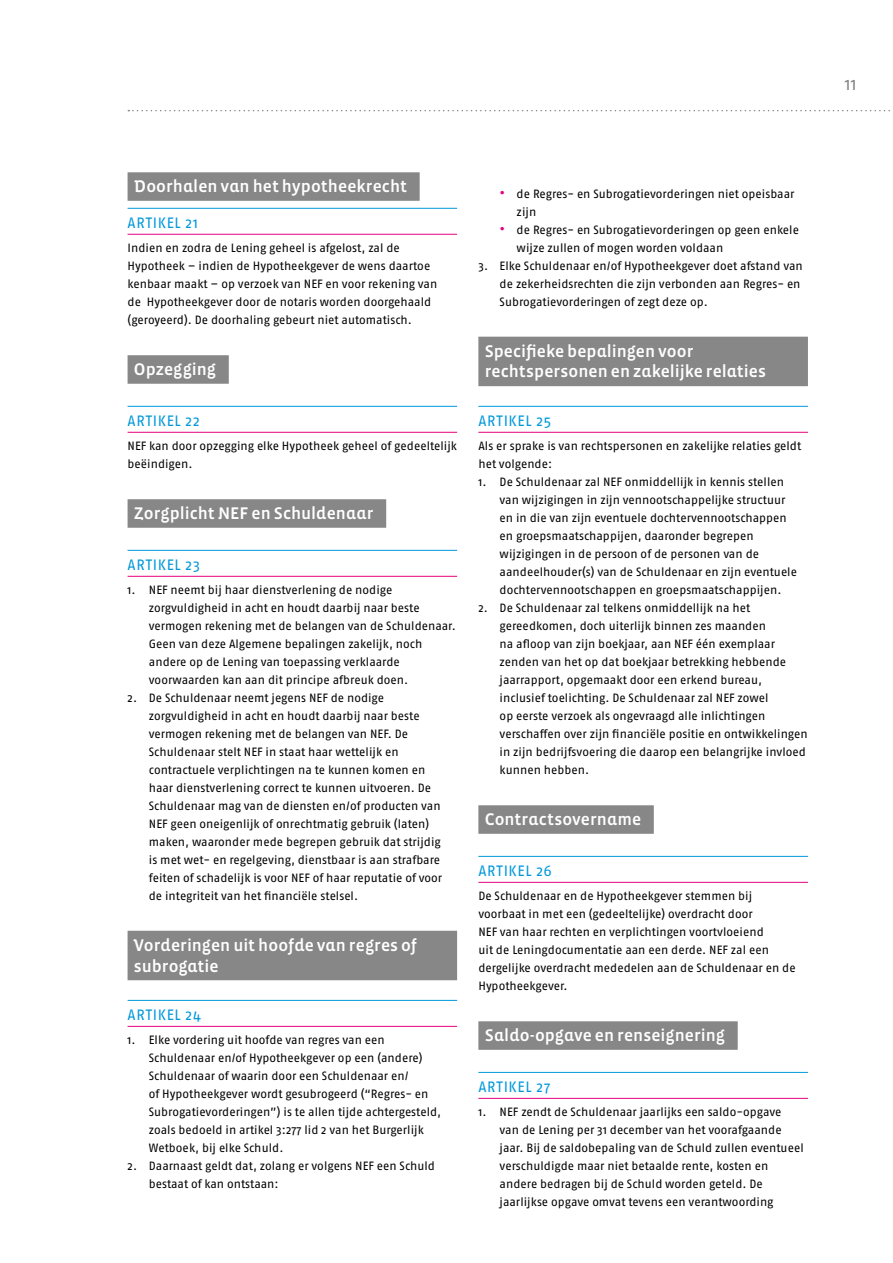
<style>
.page{position:relative;width:893px;height:1263px;background:#fff}
.page>*{position:absolute;margin:0;border:0;box-sizing:border-box;transform-origin:0 0}
.t1{font:18px "Fago No";color:#878787}
.t2{font:17.25px/20.7px "Vista Sans Alt Med";letter-spacing:.005em;color:#fff}
.t3{font:15px "Fago No";letter-spacing:.05em;color:#0098da}
.t4{font:12px/18px "Fago No";color:#000}
.s1{font-weight:700;font-size:14.25px;color:#e6007d}
</style>
<div class="page">
<svg style="left:128px;top:110px;width:762px;height:1px"></svg>
<div style="left:128px;top:172px;width:292px;height:29px;background:#878787"></div>
<hr style="left:128px;top:208px;width:329px;height:1px;background:#0098da">
<hr style="left:128px;top:234px;width:329px;height:1px;background:#e6007d">
<div style="left:128px;top:355px;width:101px;height:29px;background:#878787"></div>
<hr style="left:128px;top:406px;width:329px;height:1px;background:#0098da">
<hr style="left:128px;top:432px;width:329px;height:1px;background:#e6007d">
<div style="left:128px;top:499px;width:258px;height:29px;background:#878787"></div>
<hr style="left:128px;top:550px;width:329px;height:1px;background:#0098da">
<hr style="left:128px;top:576px;width:329px;height:1px;background:#e6007d">
<div style="left:128px;top:931px;width:329px;height:49px;background:#878787"></div>
<hr style="left:128px;top:1000px;width:329px;height:1px;background:#0098da">
<hr style="left:128px;top:1026px;width:329px;height:1px;background:#e6007d">
<div style="left:478px;top:337px;width:330px;height:49px;background:#878787"></div>
<hr style="left:478px;top:406px;width:330px;height:1px;background:#0098da">
<hr style="left:478px;top:432px;width:330px;height:1px;background:#e6007d">
<div style="left:478px;top:805px;width:176px;height:29px;background:#878787"></div>
<hr style="left:478px;top:856px;width:330px;height:1px;background:#0098da">
<hr style="left:478px;top:882px;width:330px;height:1px;background:#e6007d">
<div style="left:478px;top:1021px;width:260px;height:29px;background:#878787"></div>
<hr style="left:478px;top:1072px;width:330px;height:1px;background:#0098da">
<hr style="left:478px;top:1098px;width:330px;height:1px;background:#e6007d">
<h2 class="t2" style="left:134px;top:176px;width:275px">Doorhalen van het hypotheekrecht</h2>
<p class="t3" style="left:128px;top:214px;width:72px">ARTIKEL 21</p>
<p class="t4" style="left:128px;top:239px;width:311px">Indien en zodra de Lening geheel is afgelost, zal de Hypotheek – indien de Hypotheekgever de wens daartoe kenbaar maakt – op verzoek van NEF en voor rekening van de Hypotheekgever door de notaris worden doorgehaald (geroyeerd). De doorhaling gebeurt niet automatisch.</p>
<h2 class="t2" style="left:134px;top:359px;width:84px">Opzegging</h2>
<p class="t3" style="left:128px;top:412px;width:74px">ARTIKEL 22</p>
<p class="t4" style="left:128px;top:437px;width:331px">NEF kan door opzegging elke Hypotheek geheel of gedeeltelijk beëindigen.</p>
<h2 class="t2" style="left:134px;top:503px;width:241px">Zorgplicht NEF en Schuldenaar</h2>
<p class="t3" style="left:128px;top:556px;width:74px">ARTIKEL 23</p>
<p class="t4" style="left:149px;top:581px;width:309px;text-indent:-21px">1. NEF neemt bij haar dienstverlening de nodige zorgvuldigheid in acht en houdt daarbij naar beste vermogen rekening met de belangen van de Schuldenaar.<br>Geen van deze Algemene bepalingen zakelijk, noch andere op de Lening van toepassing verklaarde voorwaarden kan aan dit principe afbreuk doen.</p>
<p class="t4" style="left:149px;top:689px;width:295px;text-indent:-21px">2. De Schuldenaar neemt jegens NEF de nodige zorgvuldigheid in acht en houdt daarbij naar beste vermogen rekening met de belangen van NEF. De Schuldenaar stelt NEF in staat haar wettelijk en contractuele verplichtingen na te kunnen komen en haar dienstverlening correct te kunnen uitvoeren. De Schuldenaar mag van de diensten en/of producten van NEF geen oneigenlijk of onrechtmatig gebruik (laten) maken, waaronder mede begrepen gebruik dat strijdig is met wet- en regelgeving, dienstbaar is aan strafbare feiten of schadelijk is voor NEF of haar reputatie of voor de integriteit van het financiële stelsel.</p>
<h2 class="t2" style="left:134px;top:935px;width:285px">Vorderingen uit hoofde van regres of subrogatie</h2>
<p class="t3" style="left:128px;top:1006px;width:75px">ARTIKEL 24</p>
<p class="t4" style="left:149px;top:1031px;width:294px;text-indent:-21px">1. Elke vordering uit hoofde van regres van een Schuldenaar en/of Hypotheekgever op een (andere)<br>Schuldenaar of waarin door een Schuldenaar en/<br>of Hypotheekgever wordt gesubrogeerd (“Regres- en Subrogatievorderingen”) is te allen tijde achtergesteld, zoals bedoeld in artikel 3:277 lid 2 van het Burgerlijk Wetboek, bij elke Schuld.</p>
<p class="t4" style="left:149px;top:1157px;width:288px;text-indent:-21px">2. Daarnaast geldt dat, zolang er volgens NEF een Schuld bestaat of kan ontstaan:</p>
<p class="t4" style="left:517px;top:185px;width:279px;text-indent:-17px"><span class="s1">•</span> de Regres- en Subrogatievorderingen niet opeisbaar zijn</p>
<p class="t4" style="left:517px;top:221px;width:284px;text-indent:-17px"><span class="s1">•</span> de Regres- en Subrogatievorderingen op geen enkele wijze zullen of mogen worden voldaan</p>
<p class="t4" style="left:500px;top:257px;width:305px;text-indent:-21px">3. Elke Schuldenaar en/of Hypotheekgever doet afstand van de zekerheidsrechten die zijn verbonden aan Regres- en<br>Subrogatievorderingen of zegt deze op.</p>
<h2 class="t2" style="left:485px;top:341px;width:283px">Specifieke bepalingen voor rechtspersonen en zakelijke relaties</h2>
<p class="t3" style="left:478px;top:412px;width:74px">ARTIKEL 25</p>
<p class="t4" style="left:478px;top:437px;width:324px">Als er sprake is van rechtspersonen en zakelijke relaties geldt het volgende:</p>
<p class="t4" style="left:500px;top:473px;width:299px;text-indent:-21px">1. De Schuldenaar zal NEF onmiddellijk in kennis stellen van wijzigingen in zijn vennootschappelijke structuur en in die van zijn eventuele dochtervennootschappen en groepsmaatschappijen, daaronder begrepen wijzigingen in de persoon of de personen van de aandeelhouder(s) van de Schuldenaar en zijn eventuele dochtervennootschappen en groepsmaatschappijen.</p>
<p class="t4" style="left:500px;top:599px;width:309px;text-indent:-21px">2. De Schuldenaar zal telkens onmiddellijk na het gereedkomen, doch uiterlijk binnen zes maanden<br>na afloop van zijn boekjaar, aan NEF één exemplaar zenden van het op dat boekjaar betrekking hebbende jaarrapport, opgemaakt door een erkend bureau, inclusief toelichting. De Schuldenaar zal NEF zowel<br>op eerste verzoek als ongevraagd alle inlichtingen verschaffen over zijn financiële positie en ontwikkelingen in zijn bedrijfsvoering die daarop een belangrijke invloed kunnen hebben.</p>
<h2 class="t2" style="left:485px;top:809px;width:158px">Contractsovername</h2>
<p class="t3" style="left:478px;top:862px;width:75px">ARTIKEL 26</p>
<p class="t4" style="left:478px;top:887px;width:319px">De Schuldenaar en de Hypotheekgever stemmen bij voorbaat in met een (gedeeltelijke) overdracht door<br>NEF van haar rechten en verplichtingen voortvloeiend<br>uit de Leningdocumentatie aan een derde. NEF zal een dergelijke overdracht mededelen aan de Schuldenaar en de Hypotheekgever.</p>
<h2 class="t2" style="left:485px;top:1025px;width:242px">Saldo-opgave en renseignering</h2>
<p class="t3" style="left:478px;top:1078px;width:73px">ARTIKEL 27</p>
<p class="t4" style="left:500px;top:1103px;width:306px;text-indent:-21px">1. NEF zendt de Schuldenaar jaarlijks een saldo-opgave van de Lening per 31 december van het voorafgaande jaar. Bij de saldobepaling van de Schuld zullen eventueel verschuldigde maar niet betaalde rente, kosten en andere bedragen bij de Schuld worden geteld. De jaarlijkse opgave omvat tevens een verantwoording</p>
<h1 class="t1" style="left:845px;top:74px;width:13px">11</h1>
</div>
